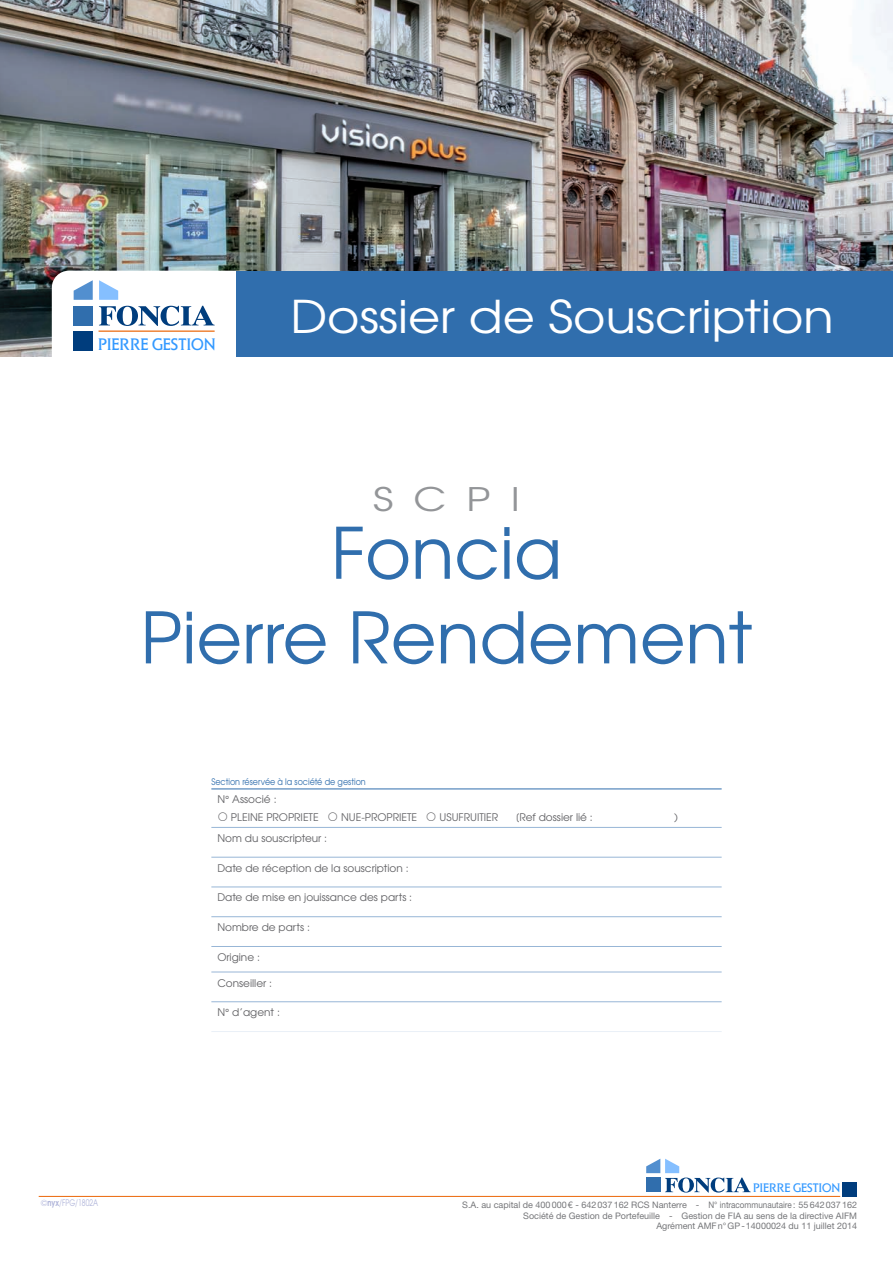
<style>
.page{position:relative;width:893px;height:1263px;background:#fff}
.page>*{position:absolute;margin:0;border:0;box-sizing:border-box;transform-origin:0 0}
.t1{font:70.5px/84.6px "Te X Gyre Adventor";color:#306ead;text-align:center}
.t2{font:45px "Te X Gyre Adventor";color:#fff;scale:1.1 1}
.t3{font:32.4px "Te X Gyre Adventor";color:#939598;scale:1.25 1}
.t4{font:15.15px "Elan";color:#39f;scale:.95 1}
.t5{font:11.25px "Elan";color:#39f;scale:.95 1}
.t6{font:10.5px "Te X Gyre Adventor";color:#636366}
.t7{font:9px "Helvetica Neue LT Std";color:#757679}
.t8{font:9px "Te X Gyre Adventor";color:#306ead;scale:.89 1}
.t9{font:9px "Te X Gyre Adventor";color:#aeb3d9}
.s1{font-weight:700}
</style>
<div class="page">
<img style="left:0;top:0;width:893px;height:357px">
<div style="left:237px;top:271px;width:656px;height:87px;background:#306ead"></div>
<svg style="left:52px;top:271px;width:185px;height:86px"></svg>
<div style="left:74px;top:306px;width:19px;height:19px;background:#306ead"></div>
<div style="left:74px;top:332px;width:19px;height:19px;background:#003d7d"></div>
<hr style="left:99px;top:331px;width:116px;height:1px;background:#eb6608">
<div style="left:0;top:357px;width:893px;height:29px;background:#fff"></div>
<hr style="left:211px;top:827px;width:511px;height:1px;background:#98b6d6">
<hr style="left:211px;top:857px;width:511px;height:1px;background:#98b6d6">
<hr style="left:211px;top:886px;width:511px;height:1px;background:#98b6d6">
<hr style="left:211px;top:916px;width:511px;height:1px;background:#98b6d6">
<hr style="left:211px;top:946px;width:511px;height:1px;background:#98b6d6">
<hr style="left:211px;top:1001px;width:511px;height:1px;background:#98b6d6">
<hr style="left:211px;top:972px;width:511px;height:1px;background:#98b6d6">
<hr style="left:211px;top:1031px;width:511px;height:1px;background:#eaf0f7">
<hr style="left:211px;top:788px;width:511px;height:1px;background:#306ead">
<svg style="left:646px;top:1159px;width:105px;height:33px"></svg>
<div style="left:646px;top:1178px;width:14px;height:14px;background:#306ead"></div>
<div style="left:843px;top:1183px;width:14px;height:14px;background:#003d7d"></div>
<hr style="left:39px;top:1196px;width:801px;height:1px;background:#eb6608">
<p class="t4" style="left:98px;top:334px;width:125px">PIERRE GESTION</p>
<p class="t2" style="left:290px;top:280px;width:495px">Dossier de Souscription</p>
<p class="t3" style="left:373px;top:474px;width:119px">SCPI</p>
<p class="t1" style="left:140px;top:506px;width:613px">Foncia<br>Pierre Rendement</p>
<p class="t9" style="left:41px;top:1196px;width:59px">©<span class="s1">nyx</span>/FPG/1802A</p>
<p class="t8" style="left:211px;top:774px;width:175px">Section réservée à la société de gestion</p>
<p class="t6" style="left:217px;top:791px;width:61px">N° Associé :</p>
<p class="t6" style="left:231px;top:809px;width:89px">PLEINE PROPRIETE</p>
<p class="t6" style="left:341px;top:809px;width:78px">NUE-PROPRIETE</p>
<p class="t6" style="left:440px;top:809px;width:60px">USUFRUITIER</p>
<p class="t6" style="left:516px;top:809px;width:79px">[Ref dossier lié :</p>
<p class="t6" style="left:674px;top:809px;width:5px">)</p>
<p class="t6" style="left:217px;top:830px;width:111px">Nom du souscripteur :</p>
<p class="t6" style="left:217px;top:859px;width:193px">Date de réception de la souscription :</p>
<p class="t6" style="left:217px;top:889px;width:196px">Date de mise en jouissance des parts :</p>
<p class="t6" style="left:217px;top:919px;width:94px">Nombre de parts :</p>
<p class="t6" style="left:217px;top:949px;width:44px">Origine :</p>
<p class="t6" style="left:217px;top:974px;width:56px">Conseiller :</p>
<p class="t6" style="left:217px;top:1004px;width:64px">N° d’agent :</p>
<p class="t5" style="left:753px;top:1180px;width:93px">PIERRE GESTION</p>
<p class="t7" style="left:462px;top:1199px;width:396px">S.A. au capital de 400000€ - 642037162 RCS Nanterre - N° intracommunautaire : 55642037162</p>
<p class="t7" style="left:523px;top:1210px;width:335px">Société de Gestion de Portefeuille - Gestion de FIA au sens de la directive AIFM</p>
<p class="t7" style="left:656px;top:1220px;width:202px">Agrément AMFn°GP-14000024 du 11 juillet 2014</p>
</div>
